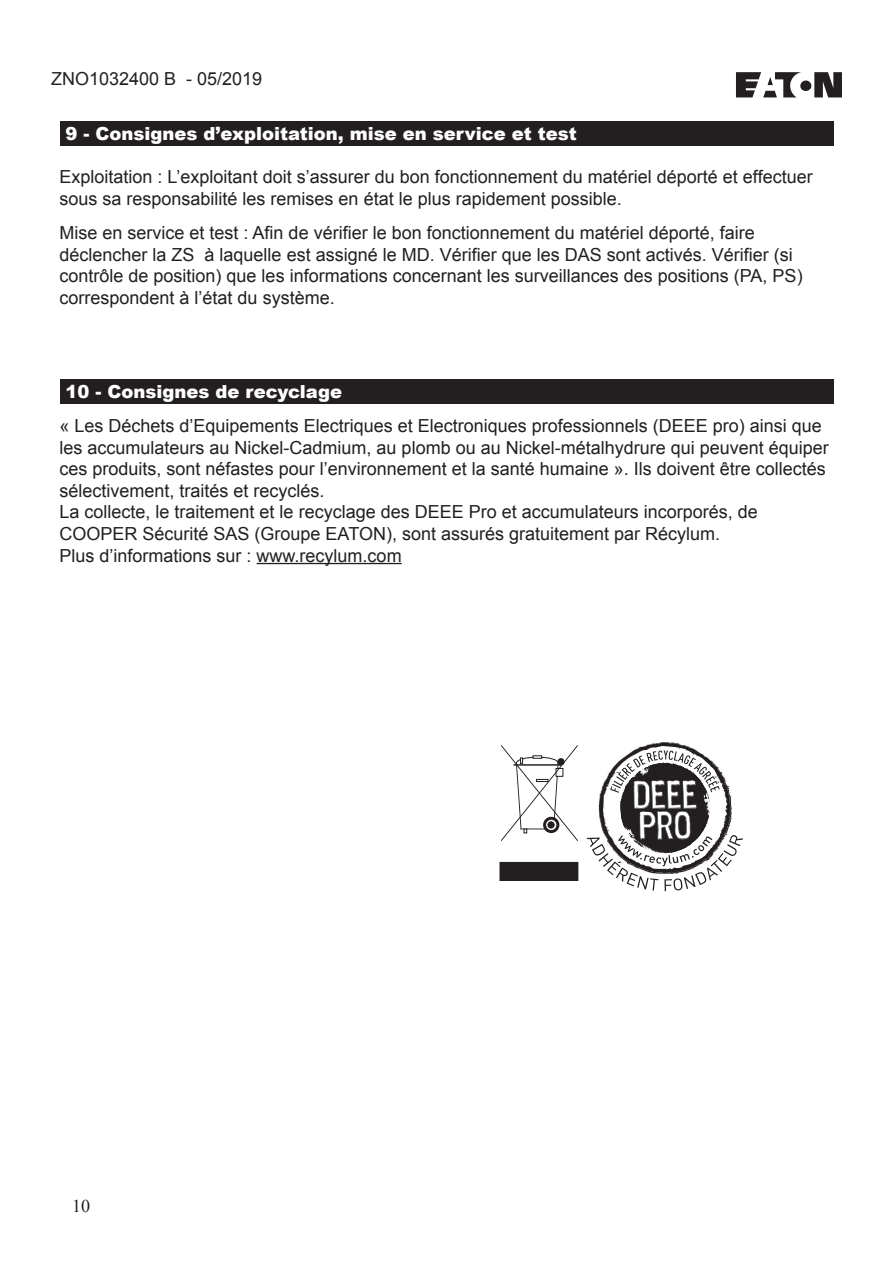
<style>
.page{position:relative;width:893px;height:1263px;background:#fff}
.page>*{position:absolute;margin:0;border:0;box-sizing:border-box;transform-origin:0 0}
.t1{font:18px/21.6px "Arial";color:#231f20}
.t2{font:900 18px "Arial";color:#fff}
.t3{font:18px "Times New Roman";color:#231f20}
</style>
<div class="page">
<svg style="left:736px;top:72px;width:106px;height:25px"></svg>
<hr style="left:257px;top:563px;width:145px;height:1px;background:#231f20">
<div style="left:60px;top:121px;width:773px;height:25px;background:#231f20"></div>
<div style="left:60px;top:379px;width:773px;height:25px;background:#231f20"></div>
<svg style="left:587px;top:742px;width:156px;height:149px"></svg>
<svg style="left:501px;top:745px;width:77px;height:96px"></svg>
<div style="left:501px;top:863px;width:76px;height:16px;background:#231f20"></div>
<div style="left:499px;top:862px;width:79px;height:19px;border:3px solid #231f20"></div>
<p class="t1" style="left:51px;top:68px;width:213px">ZNO1032400 B - 05/2019</p>
<p class="t2" style="left:66px;top:121px;width:513px">9 - Consignes d’exploitation, mise en service et test</p>
<p class="t1" style="left:60px;top:166px;width:755px">Exploitation : L’exploitant doit s’assurer du bon fonctionnement du matériel déporté et effectuer sous sa responsabilité les remises en état le plus rapidement possible.</p>
<p class="t1" style="left:60px;top:222px;width:745px">Mise en service et test : Afin de vérifier le bon fonctionnement du matériel déporté, faire déclencher la ZS à laquelle est assigné le MD. Vérifier que les DAS sont activés. Vérifier (si contrôle de position) que les informations concernant les surveillances des positions (PA, PS) correspondent à l’état du système.</p>
<p class="t2" style="left:66px;top:378px;width:278px">10 - Consignes de recyclage</p>
<p class="t1" style="left:60px;top:415px;width:771px">« Les Déchets d’Equipements Electriques et Electroniques professionnels (DEEE pro) ainsi que les accumulateurs au Nickel‑Cadmium, au plomb ou au Nickel-métalhydrure qui peuvent équiper ces produits, sont néfastes pour l’environnement et la santé humaine ». Ils doivent être collectés sélectivement, traités et recyclés.<br>La collecte, le traitement et le recyclage des DEEE Pro et accumulateurs incorporés, de COOPER Sécurité SAS (Groupe EATON), sont assurés gratuitement par Récylum.<br>Plus d’informations sur : www.recylum.com</p>
<p class="t3" style="left:72px;top:1194px;width:19px">10</p>
</div>
